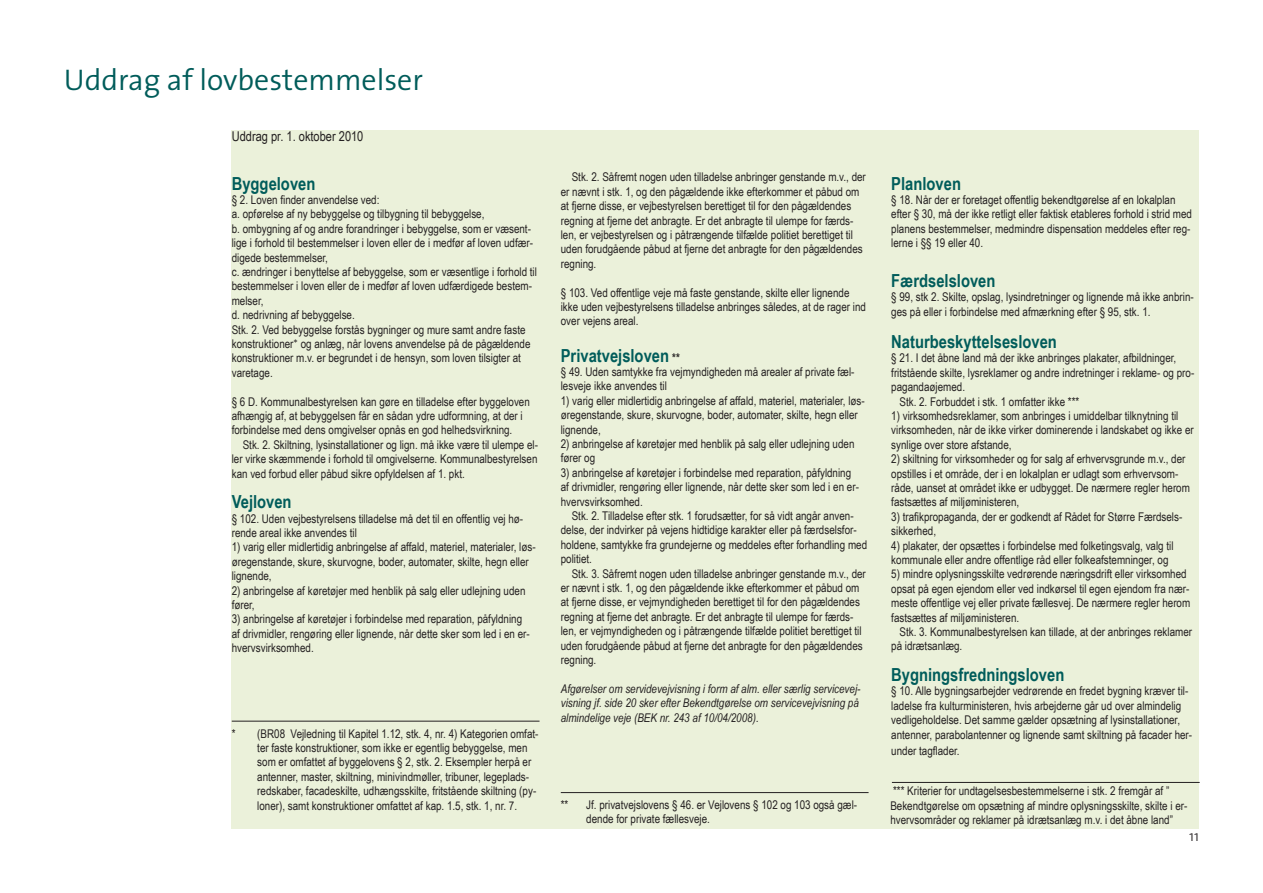
<style>
.page{position:relative;width:1263px;height:893px;background:#fff}
.page>*{position:absolute;margin:0;border:0;box-sizing:border-box;transform-origin:0 0}
.Stor_Overskrift{font:300 30px "The Sans";color:#005c5a}
.Blå_tekst{font:700 18px "Arial Narrow";color:#005c5a}
.Brødtekst{font:700 18px "Arial Narrow";color:#005c5a}
.t1{font:300 15px "The Sans";color:#231f20}
.Blå_tekst-2{font:13.5px "Arial Narrow";color:#231f20}
.Blå_tekst-3{font:12px/14.4px "Arial Narrow";color:#231f20}
.Brødtekst-2{font:12px/14.4px "Arial Narrow";color:#231f20}
.Brødtekst-3{font:italic 12px/14.4px "Arial Narrow";color:#231f20}
.s1{font-family:"The Sans";font-weight:300}
.s2{font-size:12px;color:#231f20}
</style>
<div class="page">
<div style="left:232px;top:131px;width:967px;height:698px;background:#ebf1da"></div>
<hr style="left:232px;top:721px;width:307px;height:1px;background:#231f20">
<hr style="left:561px;top:792px;width:307px;height:1px;background:#231f20">
<hr style="left:892px;top:782px;width:308px;height:1px;background:#231f20">
<p class="Stor_Overskrift" style="left:64px;top:61px;width:361px">Uddrag af lovbestemmelser</p>
<p class="Blå_tekst-2" style="left:232px;top:126px;width:133px">Uddrag pr. 1. oktober 2010</p>
<p class="Blå_tekst" style="left:232px;top:170px;width:85px">Byggeloven</p>
<p class="Blå_tekst-3" style="left:232px;top:192px;width:149px">§ 2. Loven finder anvendelse ved:</p>
<p class="Blå_tekst-3" style="left:232px;top:206px;width:254px">a. opførelse af ny bebyggelse og tilbygning til bebyggelse,</p>
<p class="Blå_tekst-3" style="left:232px;top:221px;width:303px">b. ombygning af og andre forandringer i bebyggelse, som er væsent&shy;lige i forhold til bestemmelser i loven eller de i medfør af loven udfær&shy;digede bestemmelser,</p>
<p class="Blå_tekst-3" style="left:232px;top:264px;width:307px">c. ændringer i benyttelse af bebyggelse, som er væsentlige i forhold til bestemmelser i loven eller de i medfør af loven udfærdigede bestem&shy;melser,</p>
<p class="Blå_tekst-3" style="left:232px;top:307px;width:125px">d. nedrivning af bebyggelse.</p>
<p class="Blå_tekst-3" style="left:232px;top:322px;width:300px">Stk. 2. Ved bebyggelse forstås bygninger og mure samt andre faste konstruktioner<span class="s1">*</span> og anlæg, når lovens anvendelse på de pågældende konstruktioner m.v. er begrundet i de hensyn, som loven tilsigter at varetage.</p>
<p class="Blå_tekst-3" style="left:232px;top:394px;width:300px">§ 6 D. Kommunalbestyrelsen kan gøre en tilladelse efter byggeloven afhængig af, at bebyggelsen får en sådan ydre udformning, at der i forbindelse med dens omgivelser opnås en god helhedsvirkning.</p>
<p class="Blå_tekst-3" style="left:232px;top:437px;width:308px;text-align:justify;text-indent:11px">Stk. 2. Skiltning, lysinstallationer og lign. må ikke være til ulempe el&shy;ler virke skæmmende i forhold til omgivelserne. Kommunalbestyrelsen kan ved forbud eller påbud sikre opfyldelsen af 1. pkt.</p>
<p class="Blå_tekst" style="left:232px;top:488px;width:61px">Vejloven</p>
<p class="Blå_tekst-3" style="left:232px;top:511px;width:293px">§ 102. Uden vejbestyrelsens tilladelse må det til en offentlig vej hø&shy;rende areal ikke anvendes til</p>
<p class="Blå_tekst-3" style="left:232px;top:539px;width:305px">1) varig eller midlertidig anbringelse af affald, materiel, materialer, løs&shy;øregenstande, skure, skurvogne, boder, automater, skilte, hegn eller lignende,</p>
<p class="Blå_tekst-3" style="left:232px;top:583px;width:295px">2) anbringelse af køretøjer med henblik på salg eller udlejning uden fører,</p>
<p class="Blå_tekst-3" style="left:232px;top:611px;width:300px">3) anbringelse af køretøjer i forbindelse med reparation, påfyldning af drivmidler, rengøring eller lignende, når dette sker som led i en er&shy;hvervsvirksomhed.</p>
<p class="Brødtekst-2" style="left:257px;top:726px;width:283px;text-indent:-26px">* (BR08 Vejledning til Kapitel 1.12, stk. 4, nr. 4) Kategorien omfat&shy;ter faste konstruktioner, som ikke er egentlig bebyggelse, men som er omfattet af byggelovens § 2, stk. 2. Eksempler herpå er antenner, master, skiltning, minivindmøller, tribuner, legeplads&shy;redskaber, facadeskilte, udhængsskilte, fritstående skiltning (py&shy;loner), samt konstruktioner omfattet af kap. 1.5, stk. 1, nr. 7.</p>
<p class="Blå_tekst-3" style="left:561px;top:170px;width:307px;text-indent:11px">Stk. 2. Såfremt nogen uden tilladelse anbringer genstande m.v., der er nævnt i stk. 1, og den pågældende ikke efterkommer et påbud om at fjerne disse, er vejbestyrelsen berettiget til for den pågældendes regning at fjerne det anbragte. Er det anbragte til ulempe for færds&shy;len, er vejbestyrelsen og i påtrængende tilfælde politiet berettiget til uden forudgående påbud at fjerne det anbragte for den pågældendes regning.</p>
<p class="Brødtekst-2" style="left:561px;top:285px;width:307px">§ 103. Ved offentlige veje må faste genstande, skilte eller lignende ikke uden vejbestyrelsens tilladelse anbringes således, at de rager ind over vejens areal.</p>
<p class="Brødtekst" style="left:561px;top:342px;width:121px">Privatvejsloven <span class="s2">**</span></p>
<p class="Brødtekst-2" style="left:561px;top:364px;width:295px">§ 49. Uden samtykke fra vejmyndigheden må arealer af private fæl&shy;lesveje ikke anvendes til</p>
<p class="Brødtekst-2" style="left:561px;top:393px;width:305px">1) varig eller midlertidig anbringelse af affald, materiel, materialer, løs&shy;øregenstande, skure, skurvogne, boder, automater, skilte, hegn eller lignende,</p>
<p class="Brødtekst-2" style="left:561px;top:436px;width:295px">2) anbringelse af køretøjer med henblik på salg eller udlejning uden fører og</p>
<p class="Brødtekst-2" style="left:561px;top:465px;width:300px">3) anbringelse af køretøjer i forbindelse med reparation, påfyldning af drivmidler, rengøring eller lignende, når dette sker som led i en er&shy;hvervsvirksomhed.</p>
<p class="Brødtekst-2" style="left:561px;top:508px;width:308px;text-indent:11px">Stk. 2. Tilladelse efter stk. 1 forudsætter, for så vidt angår anven&shy;delse, der indvirker på vejens hidtidige karakter eller på færdselsfor&shy;holdene, samtykke fra grundejerne og meddeles efter forhandling med politiet.</p>
<p class="Brødtekst-2" style="left:561px;top:566px;width:307px;text-indent:11px">Stk. 3. Såfremt nogen uden tilladelse anbringer genstande m.v., der er nævnt i stk. 1, og den pågældende ikke efterkommer et påbud om at fjerne disse, er vejmyndigheden berettiget til for den pågældendes regning at fjerne det anbragte. Er det anbragte til ulempe for færds&shy;len, er vejmyndigheden og i påtrængende tilfælde politiet berettiget til uden forudgående påbud at fjerne det anbragte for den pågældendes regning.</p>
<p class="Brødtekst-3" style="left:561px;top:681px;width:301px">Afgørelser om servidevejvisning i form af alm. eller særlig servicevej&shy;visning jf. side 20 sker efter Bekendtgørelse om servicevejvisning på almindelige veje (BEK nr. 243 af 10/04/2008).</p>
<p class="Brødtekst-2" style="left:561px;top:797px;width:9px">**</p>
<p class="Brødtekst-2" style="left:586px;top:797px;width:272px">Jf. privatvejslovens § 46. er Vejlovens § 102 og 103 også gæl&shy;dende for private fællesveje.</p>
<p class="Blå_tekst" style="left:891px;top:170px;width:71px">Planloven</p>
<p class="Blå_tekst-3" style="left:891px;top:192px;width:302px">§ 18. Når der er foretaget offentlig bekendtgørelse af en lokalplan efter § 30, må der ikke retligt eller faktisk etableres forhold i strid med planens bestemmelser, medmindre dispensation meddeles efter reg&shy;lerne i §§ 19 eller 40.</p>
<p class="Brødtekst" style="left:891px;top:267px;width:106px">Færdselsloven</p>
<p class="Brødtekst-2" style="left:891px;top:289px;width:304px">§ 99, stk 2. Skilte, opslag, lysindretninger og lignende må ikke anbrin&shy;ges på eller i forbindelse med afmærkning efter § 95, stk. 1.</p>
<p class="Blå_tekst" style="left:891px;top:328px;width:167px">Naturbeskyttelsesloven</p>
<p class="Blå_tekst-3" style="left:891px;top:350px;width:305px">§ 21. I det åbne land må der ikke anbringes plakater, afbildninger, fritstående skilte, lysreklamer og andre indretninger i reklame- og pro&shy;pagandaøjemed.</p>
<p class="Blå_tekst-3" style="left:899px;top:394px;width:181px">Stk. 2. Forbuddet i stk. 1 omfatter ikke ***</p>
<p class="Blå_tekst-3" style="left:891px;top:408px;width:304px">1) virksomhedsreklamer, som anbringes i umiddelbar tilknytning til virksomheden, når de ikke virker dominerende i landskabet og ikke er synlige over store afstande,</p>
<p class="Blå_tekst-3" style="left:891px;top:451px;width:300px">2) skiltning for virksomheder og for salg af erhvervsgrunde m.v., der opstilles i et område, der i en lokalplan er udlagt som erhvervsom&shy;råde, uanset at området ikke er udbygget. De nærmere regler herom fastsættes af miljøministeren,</p>
<p class="Blå_tekst-3" style="left:891px;top:509px;width:293px">3) trafikpropaganda, der er godkendt af Rådet for Større Færdsels&shy;sikkerhed,</p>
<p class="Blå_tekst-3" style="left:891px;top:538px;width:284px">4) plakater, der opsættes i forbindelse med folketingsvalg, valg til kommunale eller andre offentlige råd eller folkeafstemninger, og</p>
<p class="Blå_tekst-3" style="left:891px;top:566px;width:300px">5) mindre oplysningsskilte vedrørende næringsdrift eller virksomhed opsat på egen ejendom eller ved indkørsel til egen ejendom fra nær&shy;meste offentlige vej eller private fællesvej. De nærmere regler herom fastsættes af miljøministeren.</p>
<p class="Blå_tekst-3" style="left:891px;top:624px;width:302px;text-indent:8px">Stk. 3. Kommunalbestyrelsen kan tillade, at der anbringes reklamer på idrætsanlæg.</p>
<p class="Blå_tekst" style="left:891px;top:661px;width:175px">Bygningsfredningsloven</p>
<p class="Blå_tekst-3" style="left:891px;top:683px;width:302px">§ 10. Alle bygningsarbejder vedrørende en fredet bygning kræver til&shy;ladelse fra kulturministeren, hvis arbejderne går ud over almindelig vedligeholdelse. Det samme gælder opsætning af lysinstallationer, antenner, parabolantenner og lignende samt skiltning på facader her-</p>
<p class="Blå_tekst-3" style="left:891px;top:743px;width:70px">under tagflader.</p>
<p class="Blå_tekst-3" style="left:890px;top:783px;width:299px">*** Kriterier for undtagelsesbestemmelserne i stk. 2 fremgår af ”<br>Bekendtgørelse om opsætning af mindre oplysningsskilte, skilte i er&shy;hvervsområder og reklamer på idrætsanlæg m.v. i det åbne land”</p>
<p class="t1" style="left:1189px;top:826px;width:12px">11</p>
</div>
